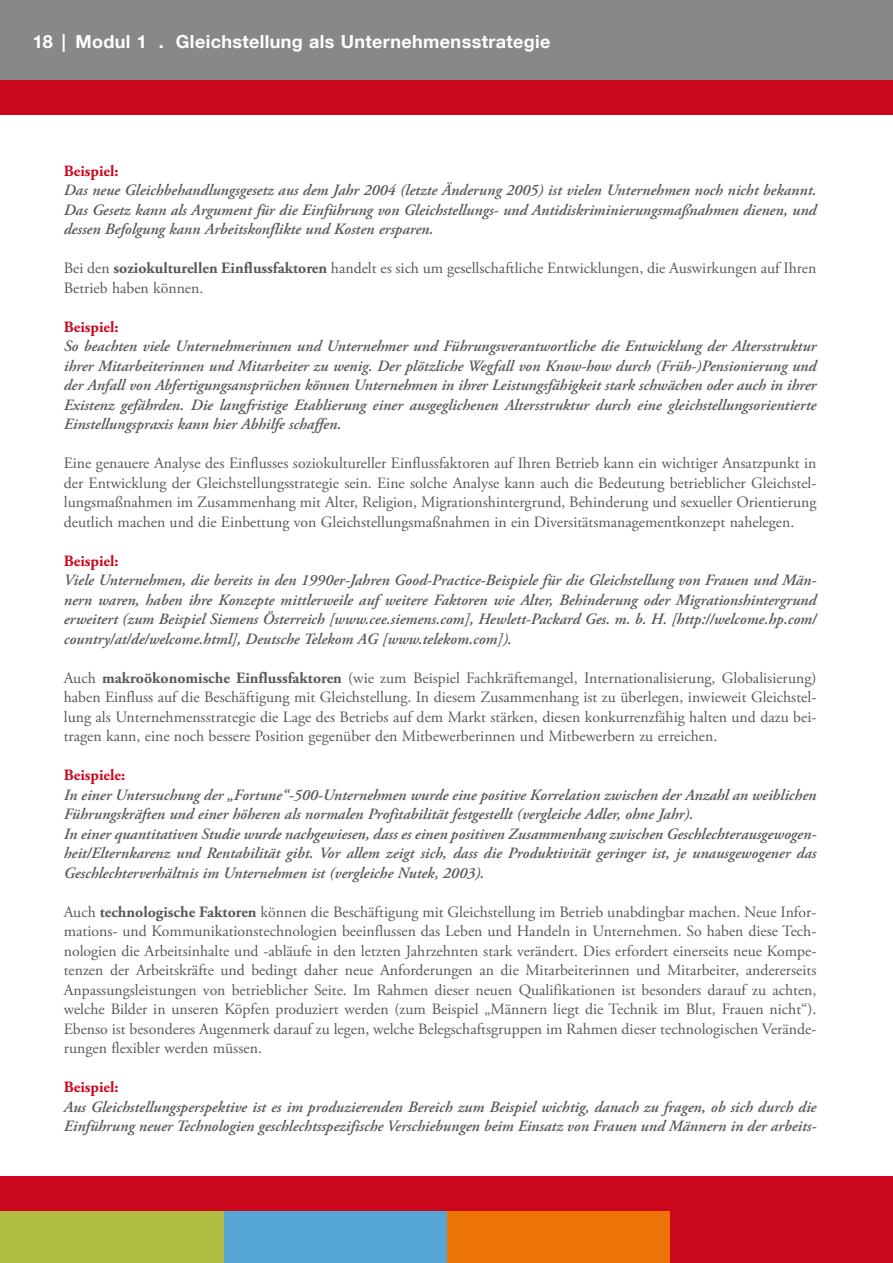
<style>
.page{position:relative;width:893px;height:1263px;background:#fff}
.page>*{position:absolute;margin:0;border:0;box-sizing:border-box;transform-origin:0 0}
.t1{font:700 18px "Helvetica Neue LT Com";letter-spacing:.02em;color:#fff}
.t2{font:italic 600 15.75px/19.5px "Adobe Garamond Pro";color:#58585a;text-align:justify}
.t3{font:15.75px/19.5px "Adobe Garamond Pro";color:#58585a;text-align:justify}
.t4{font:700 15.75px "Adobe Garamond Pro";color:#ca071d}
.s1{font-weight:700}
</style>
<div class="page">
<div style="left:0;top:0;width:893px;height:82px;background:#87888a"></div>
<div style="left:0;top:81px;width:893px;height:34px;background:#ca071d"></div>
<div style="left:670px;top:1178px;width:223px;height:85px;background:#ca071d"></div>
<div style="left:446px;top:1178px;width:224px;height:85px;background:#ec7405"></div>
<div style="left:223px;top:1178px;width:223px;height:85px;background:#55a5d5"></div>
<div style="left:0;top:1178px;width:223px;height:85px;background:#afbd43"></div>
<div style="left:0;top:1177px;width:893px;height:34px;background:#ca071d"></div>
<p class="t1" style="left:33px;top:30px;width:519px">18 | Modul 1 . Gleichstellung als Unternehmensstrategie</p>
<p class="t4" style="left:64px;top:161px;width:56px">Beispiel:</p>
<p class="t2" style="left:64px;top:181px;width:754px">Das neue Gleichbehandlungsgesetz aus dem Jahr 2004 (letzte Änderung 2005) ist vielen Unternehmen noch nicht bekannt.<br>Das Gesetz kann als Argument für die Einführung von Gleichstellungs- und Antidiskriminierungsmaßnahmen dienen, und dessen Befolgung kann Arbeitskonflikte und Kosten ersparen.</p>
<p class="t3" style="left:64px;top:259px;width:754px">Bei den <span class="s1">soziokulturellen Einflussfaktoren</span> handelt es sich um gesellschaftliche Entwicklungen, die Auswirkungen auf Ihren<br>Betrieb haben können.</p>
<p class="t4" style="left:64px;top:317px;width:56px">Beispiel:</p>
<p class="t2" style="left:64px;top:337px;width:754px">So beachten viele Unternehmerinnen und Unternehmer und Führungsverantwortliche die Entwicklung der Altersstruktur ihrer Mitarbeiterinnen und Mitarbeiter zu wenig. Der plötzliche Wegfall von Know-how durch (Früh-)Pensionierung und der Anfall von Abfertigungsansprüchen können Unternehmen in ihrer Leistungsfähigkeit stark schwächen oder auch in ihrer Existenz gefährden. Die langfristige Etablierung einer ausgeglichenen Altersstruktur durch eine gleichstellungsorientierte Einstellungspraxis kann hier Abhilfe schaffen.</p>
<p class="t3" style="left:64px;top:454px;width:754px">Eine genauere Analyse des Einflusses soziokultureller Einflussfaktoren auf Ihren Betrieb kann ein wichtiger Ansatzpunkt in der Entwicklung der Gleichstellungsstrategie sein. Eine solche Analyse kann auch die Bedeutung betrieblicher Gleichstel&shy;lungsmaßnahmen im Zusammenhang mit Alter, Religion, Migrationshintergrund, Behinderung und sexueller Orientierung deutlich machen und die Einbettung von Gleichstellungsmaßnahmen in ein Diversitätsmanagementkonzept nahelegen.</p>
<p class="t4" style="left:64px;top:551px;width:56px">Beispiel:</p>
<p class="t2" style="left:64px;top:571px;width:754px">Viele Unternehmen, die bereits in den 1990er-Jahren Good-Practice-Beispiele für die Gleichstellung von Frauen und Män&shy;nern waren, haben ihre Konzepte mittlerweile auf weitere Faktoren wie Alter, Behinderung oder Migrationshintergrund erweitert (zum Beispiel Siemens Österreich [www.cee.siemens.com], Hewlett-Packard Ges. m. b. H. [http://welcome.hp.com/ country/at/de/welcome.html], Deutsche Telekom AG [www.telekom.com]).</p>
<p class="t3" style="left:64px;top:668px;width:754px">Auch <span class="s1">makroökonomische Einflussfaktoren</span> (wie zum Beispiel Fachkräftemangel, Internationalisierung, Globalisierung) haben Einfluss auf die Beschäftigung mit Gleichstellung. In diesem Zusammenhang ist zu überlegen, inwieweit Gleichstel&shy;lung als Unternehmensstrategie die Lage des Betriebs auf dem Markt stärken, diesen konkurrenzfähig halten und dazu bei&shy;tragen kann, eine noch bessere Position gegenüber den Mitbewerberinnen und Mitbewerbern zu erreichen.</p>
<p class="t4" style="left:64px;top:766px;width:63px">Beispiele:</p>
<p class="t2" style="left:64px;top:785px;width:754px;text-align:left">In einer Untersuchung der „Fortune“-500-Unternehmen wurde eine positive Korrelation zwischen der Anzahl an weiblichen Führungskräften und einer höheren als normalen Profitabilität festgestellt (vergleiche Adler, ohne Jahr).<br>In einer quantitativen Studie wurde nachgewiesen, dass es einen positiven Zusammenhang zwischen Geschlechterausgewogen&shy;heit/Elternkarenz und Rentabilität gibt. Vor allem zeigt sich, dass die Produktivität geringer ist, je unausgewogener das Geschlechterverhältnis im Unternehmen ist (vergleiche Nutek, 2003).</p>
<p class="t3" style="left:64px;top:902px;width:754px">Auch <span class="s1">technologische Faktoren</span> können die Beschäftigung mit Gleichstellung im Betrieb unabdingbar machen. Neue Infor&shy;mations- und Kommunikationstechnologien beeinflussen das Leben und Handeln in Unternehmen. So haben diese Tech&shy;nologien die Arbeitsinhalte und -abläufe in den letzten Jahrzehnten stark verändert. Dies erfordert einerseits neue Kompe&shy;tenzen der Arbeitskräfte und bedingt daher neue Anforderungen an die Mitarbeiterinnen und Mitarbeiter, andererseits Anpassungsleistungen von betrieblicher Seite. Im Rahmen dieser neuen Qualifikationen ist besonders darauf zu achten, welche Bilder in unseren Köpfen produziert werden (zum Beispiel „Männern liegt die Technik im Blut, Frauen nicht“).<br>Ebenso ist besonderes Augenmerk darauf zu legen, welche Belegschaftsgruppen im Rahmen dieser technologischen Verände&shy;rungen flexibler werden müssen.</p>
<p class="t4" style="left:64px;top:1078px;width:56px">Beispiel:</p>
<p class="t2" style="left:64px;top:1097px;width:754px">Aus Gleichstellungsperspektive ist es im produzierenden Bereich zum Beispiel wichtig, danach zu fragen, ob sich durch die<br>Einführung neuer Technologien geschlechtsspezifische Verschiebungen beim Einsatz von Frauen und Männern in der arbeits-</p>
</div>
